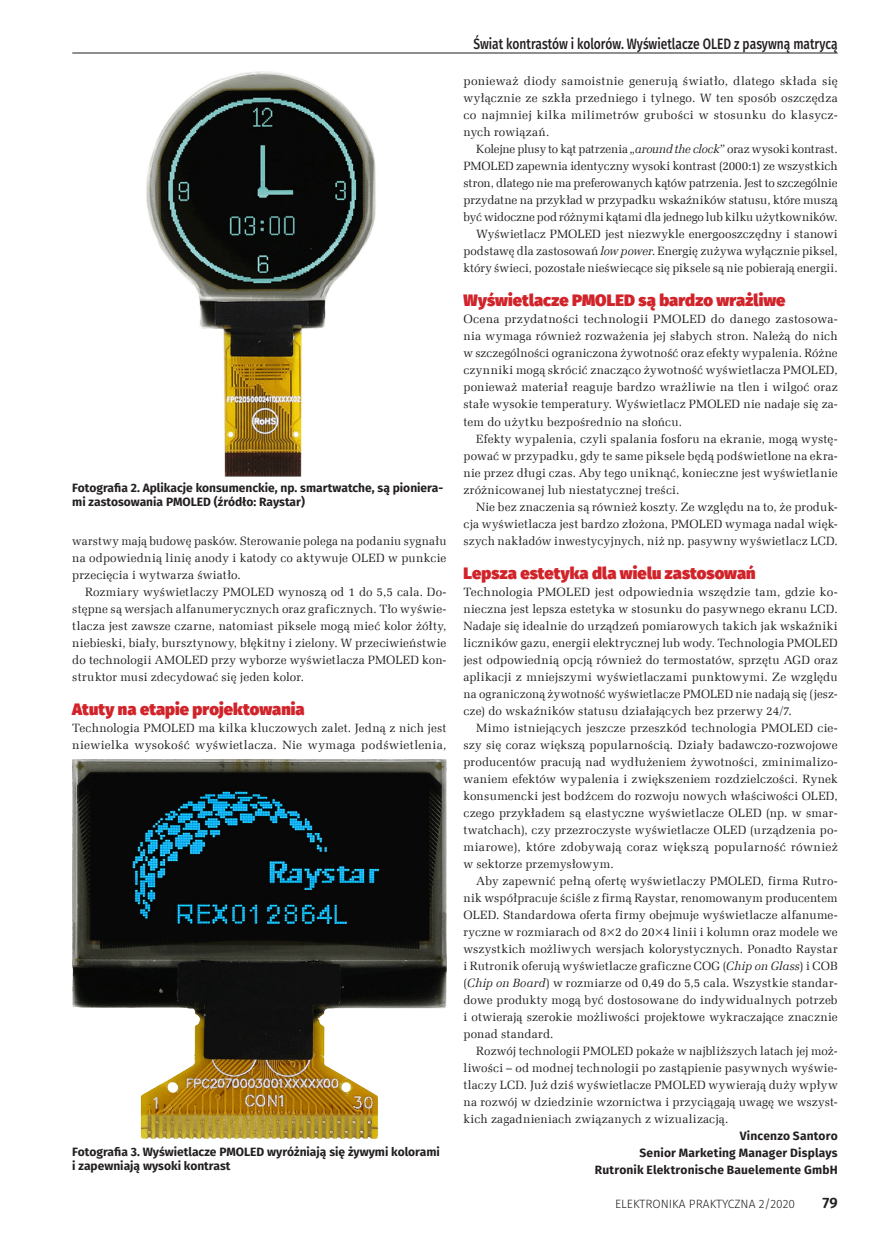
<style>
.page{position:relative;width:893px;height:1234px;background:#fff}
.page>*{position:absolute;margin:0;border:0;box-sizing:border-box;transform-origin:0 0}
._3_Srodtytul{font:900 16.5px "Fira Sans";letter-spacing:.005em;color:#d1232a}
.t1{font:500 15px "Fira Sans";color:#231f20;scale:.8 1}
.t2{font:600 15px "Fira Sans";color:#231f20}
._1_Body{font:12px/17px "Zapf Ellipt EU";letter-spacing:.015em;color:#231f20;text-align:justify}
._4_Podpis{font:700 12px/14.4px "Fira Sans";color:#231f20}
._0_autor{font:700 12px "Fira Sans";letter-spacing:.015em;color:#231f20}
.t3{font:300 12px "Fira Sans";color:#231f20}
.s1{font-style:italic}
</style>
<div class="page">
<hr style="left:72px;top:53px;width:766px;height:1px;background:#231f20">
<img style="left:146px;top:71px;width:230px;height:405px">
<img style="left:72px;top:759px;width:374px;height:380px">
<p class="_4_Podpis" style="left:72px;top:479px;width:372px">Fotografia 2. Aplikacje konsumenckie, np. smartwatche, są pioniera&shy;mi zastosowania PMOLED (źródło: Raystar)</p>
<p class="_1_Body" style="left:72px;top:532px;width:376px">warstwy mają budowę pasków. Sterowanie polega na podaniu sygnału na odpowiednią linię anody i katody co aktywuje OLED w punkcie przecięcia i wytwarza światło.</p>
<p class="_1_Body" style="left:72px;top:583px;width:376px;text-indent:13px">Rozmiary wyświetlaczy PMOLED wynoszą od 1 do 5,5 cala. Do&shy;stępne są wersjach alfanumerycznych oraz graficznych. Tło wyświe&shy;tlacza jest zawsze czarne, natomiast piksele mogą mieć kolor żółty, niebieski, biały, bursztynowy, błękitny i zielony. W przeciwieństwie do technologii AMOLED przy wyborze wyświetlacza PMOLED kon&shy;struktor musi zdecydować się jeden kolor.</p>
<p class="_3_Srodtytul" style="left:72px;top:693px;width:234px">Atuty na etapie projektowania</p>
<p class="_1_Body" style="left:72px;top:719px;width:376px">Technologia PMOLED ma kilka kluczowych zalet. Jedną z nich jest niewielka wysokość wyświetlacza. Nie wymaga podświetlenia,</p>
<p class="_4_Podpis" style="left:72px;top:1143px;width:369px">Fotografia 3. Wyświetlacze PMOLED wyróżniają się żywymi kolorami i zapewniają wysoki kontrast</p>
<p class="t1" style="left:474px;top:32px;width:457px">Świat kontrastów i kolorów. Wyświetlacze OLED z pasywną matrycą</p>
<p class="_1_Body" style="left:463px;top:73px;width:376px">ponieważ diody samoistnie generują światło, dlatego składa się wyłącznie ze szkła przedniego i tylnego. W ten sposób oszczędza co najmniej kilka milimetrów grubości w stosunku do klasycz&shy;nych rowiązań.</p>
<p class="_1_Body" style="left:463px;top:141px;width:376px;text-indent:13px">Kolejne plusy to kąt patrzenia „<span class="s1">around the clock</span>” oraz wysoki kontrast.<br>PMOLED zapewnia identyczny wysoki kontrast (2000:1) ze wszystkich stron, dlatego nie ma preferowanych kątów patrzenia. Jest to szczególnie przydatne na przykład w przypadku wskaźników statusu, które muszą być widoczne pod różnymi kątami dla jednego lub kilku użytkowników.</p>
<p class="_1_Body" style="left:463px;top:226px;width:376px;text-indent:13px">Wyświetlacz PMOLED jest niezwykle energooszczędny i stanowi podstawę dla zastosowań <span class="s1">low power</span>. Energię zużywa wyłącznie piksel, który świeci, pozostałe nieświecące się piksele są nie pobierają energii.</p>
<p class="_3_Srodtytul" style="left:463px;top:285px;width:323px">Wyświetlacze PMOLED są bardzo wrażliwe</p>
<p class="_1_Body" style="left:463px;top:311px;width:376px">Ocena przydatności technologii PMOLED do danego zastosowa&shy;nia wymaga również rozważenia jej słabych stron. Należą do nich w szczególności ograniczona żywotność oraz efekty wypalenia. Różne czynniki mogą skrócić znacząco żywotność wyświetlacza PMOLED, ponieważ materiał reaguje bardzo wrażliwie na tlen i wilgoć oraz stałe wysokie temperatury. Wyświetlacz PMOLED nie nadaje się za&shy;tem do użytku bezpośrednio na słońcu.</p>
<p class="_1_Body" style="left:463px;top:430px;width:376px;text-indent:13px">Efekty wypalenia, czyli spalania fosforu na ekranie, mogą wystę&shy;pować w przypadku, gdy te same piksele będą podświetlone na ekra&shy;nie przez długi czas. Aby tego uniknąć, konieczne jest wyświetlanie zróżnicowanej lub niestatycznej treści.</p>
<p class="_1_Body" style="left:463px;top:498px;width:376px;text-indent:13px">Nie bez znaczenia są również koszty. Ze względu na to, że produk&shy;cja wyświetlacza jest bardzo złożona, PMOLED wymaga nadal więk&shy;szych nakładów inwestycyjnych, niż np. pasywny wyświetlacz LCD.</p>
<p class="_3_Srodtytul" style="left:463px;top:557px;width:294px">Lepsza estetyka dla wielu zastosowań</p>
<p class="_1_Body" style="left:463px;top:583px;width:376px">Technologia PMOLED jest odpowiednia wszędzie tam, gdzie ko&shy;nieczna jest lepsza estetyka w stosunku do pasywnego ekranu LCD.<br>Nadaje się idealnie do urządzeń pomiarowych takich jak wskaźniki liczników gazu, energii elektrycznej lub wody. Technologia PMOLED jest odpowiednią opcją również do termostatów, sprzętu AGD oraz aplikacji z mniejszymi wyświetlaczami punktowymi. Ze względu na ograniczoną żywotność wyświetlacze PMOLED nie nadają się (jesz&shy;cze) do wskaźników statusu działających bez przerwy 24/7.</p>
<p class="_1_Body" style="left:463px;top:719px;width:376px;text-indent:13px">Mimo istniejących jeszcze przeszkód technologia PMOLED cie&shy;szy się coraz większą popularnością. Działy badawczo-rozwojowe producentów pracują nad wydłużeniem żywotności, zminimalizo&shy;waniem efektów wypalenia i zwiększeniem rozdzielczości. Rynek konsumencki jest bodźcem do rozwoju nowych właściwości OLED, czego przykładem są elastyczne wyświetlacze OLED (np. w smar&shy;twatchach), czy przezroczyste wyświetlacze OLED (urządzenia po&shy;miarowe), które zdobywają coraz większą popularność również w sektorze przemysłowym.</p>
<p class="_1_Body" style="left:463px;top:872px;width:376px;text-indent:13px">Aby zapewnić pełną ofertę wyświetlaczy PMOLED, firma Rutro&shy;nik współpracuje ściśle z firmą Raystar, renomowanym producentem OLED. Standardowa oferta firmy obejmuje wyświetlacze alfanume&shy;ryczne w rozmiarach od 8×2 do 20×4 linii i kolumn oraz modele we wszystkich możliwych wersjach kolorystycznych. Ponadto Raystar i Rutronik oferują wyświetlacze graficzne COG (<span class="s1">Chip on Glass</span>) i COB (<span class="s1">Chip on Board</span>) w rozmiarze od 0,49 do 5,5 cala. Wszystkie standar&shy;dowe produkty mogą być dostosowane do indywidualnych potrzeb i otwierają szerokie możliwości projektowe wykraczające znacznie ponad standard.</p>
<p class="_1_Body" style="left:463px;top:1042px;width:376px;text-indent:13px">Rozwój technologii PMOLED pokaże w najbliższych latach jej moż&shy;liwości – od modnej technologii po zastąpienie pasywnych wyświe&shy;tlaczy LCD. Już dziś wyświetlacze PMOLED wywierają duży wpływ na rozwój w dziedzinie wzornictwa i przyciągają uwagę we wszyst&shy;kich zagadnieniach związanych z wizualizacją.</p>
<p class="_0_autor" style="left:740px;top:1125px;width:99px">Vincenzo Santoro</p>
<p class="_0_autor" style="left:639px;top:1142px;width:200px">Senior Marketing Manager Displays</p>
<p class="_0_autor" style="left:595px;top:1159px;width:244px">Rutronik Elektronische Bauelemente GmbH</p>
<p class="t3" style="left:615px;top:1195px;width:182px">ELEKTRONIKA PRAKTYCZNA 2/2020</p>
<p class="t2" style="left:823px;top:1190px;width:17px">79</p>
</div>
